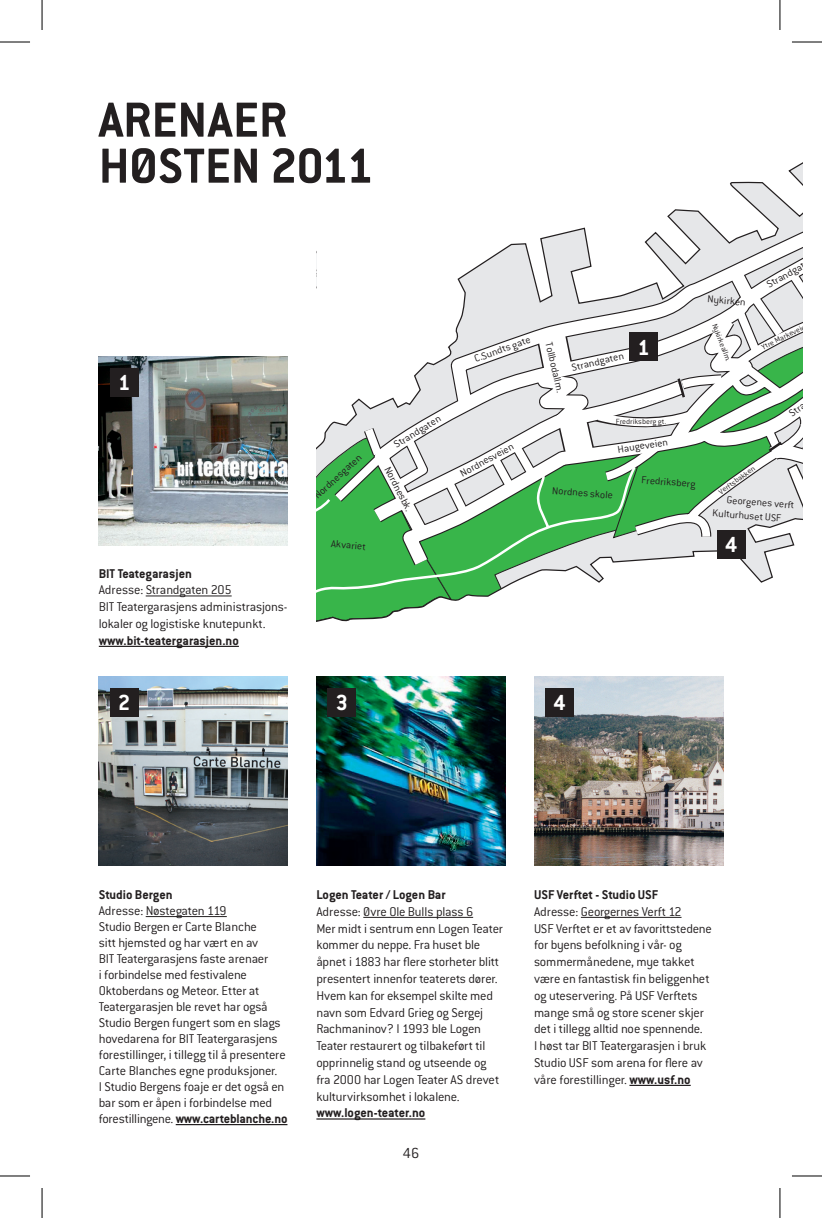
<style>
.page{position:relative;width:822px;height:1218px;background:#fff}
.page>*{position:absolute;margin:0;border:0;box-sizing:border-box;transform-origin:0 0}
.t1{font:700 54px/46px "Conduit ITC Pro";color:#231f20}
.t2{font:700 24px "Conduit ITC Pro";color:#fff}
.t3{font:300 16px "Conduit ITC Pro";color:#231f20}
.t4{font:300 14px/16.8px "Conduit ITC Pro";letter-spacing:-.015em;color:#231f20}
.t5{font:700 14px "Conduit ITC Pro";color:#231f20}
.t6{font:300 11px/14.2px "Conduit ITC Pro";color:#231f20}
.t7{font:300 8.2px "Conduit ITC Pro";color:#231f20}
.s1{font-weight:700}
</style>
<div class="page">
<svg style="left:441px;top:454px;width:354px;height:119px"></svg>
<svg style="left:316px;top:162px;width:486px;height:292px"></svg>
<svg style="left:613px;top:183px;width:189px;height:355px"></svg>
<svg style="left:316px;top:464px;width:321px;height:148px"></svg>
<svg style="left:316px;top:162px;width:480px;height:167px"></svg>
<hr style="left:580px;top:917px;width:101px;height:1px;background:#231f20">
<hr style="left:629px;top:1085px;width:61px;height:1px;background:#231f20">
<hr style="left:363px;top:917px;width:110px;height:1px;background:#231f20">
<hr style="left:316px;top:1118px;width:109px;height:1px;background:#231f20">
<hr style="left:146px;top:916px;width:81px;height:1px;background:#231f20">
<hr style="left:176px;top:1124px;width:111px;height:1px;background:#231f20">
<img style="left:99px;top:677px;width:189px;height:188px">
<img style="left:99px;top:357px;width:189px;height:189px">
<img style="left:534px;top:676px;width:188px;height:189px">
<img style="left:316px;top:676px;width:189px;height:189px">
<div style="left:110px;top:688px;width:28px;height:28px;background:#231f20"></div>
<div style="left:110px;top:368px;width:28px;height:28px;background:#231f20"></div>
<div style="left:327px;top:688px;width:29px;height:28px;background:#231f20"></div>
<div style="left:545px;top:688px;width:28px;height:28px;background:#231f20"></div>
<div style="left:629px;top:333px;width:28px;height:28px;background:#231f20"></div>
<div style="left:716px;top:530px;width:28px;height:29px;background:#231f20"></div>
<hr style="left:146px;top:596px;width:85px;height:1px;background:#231f20">
<hr style="left:99px;top:646px;width:140px;height:1px;background:#231f20">
<hr style="left:0;top:42px;width:30px;height:1px;background:#000">
<hr style="left:791px;top:42px;width:30px;height:1px;background:#000">
<hr style="left:0;top:1176px;width:30px;height:1px;background:#000">
<hr style="left:791px;top:1176px;width:30px;height:1px;background:#000">
<hr style="left:42px;top:0;width:1px;height:30px;background:#000">
<hr style="left:42px;top:1188px;width:1px;height:30px;background:#000">
<hr style="left:779px;top:0;width:1px;height:30px;background:#000">
<hr style="left:779px;top:1188px;width:1px;height:30px;background:#000">
<h1 class="t1" style="left:99px;top:96px;width:276px">ARENAER<br>HØSTEN 2011</h1>
<h2 class="t2" style="left:118px;top:369px;width:14px">1</h2>
<p class="t5" style="left:99px;top:565px;width:95px">BIT Teategarasjen</p>
<p class="t4" style="left:99px;top:582px;width:190px">Adresse: Strandgaten 205<br>BIT Teatergarasjens administrasjons&shy;lokaler og logistiske knutepunkt.</p>
<p class="t5" style="left:99px;top:632px;width:141px">www.bit-teatergarasjen.no</p>
<h2 class="t2" style="left:118px;top:689px;width:14px">2</h2>
<p class="t6" style="left:391px;top:439px;width:55px;rotate:-32deg">Strandgaten</p>
<p class="t6" style="left:310px;top:492px;width:62px;rotate:-43deg">Nordnesgaten</p>
<p class="t6" style="left:393px;top:464px;width:50px;rotate:63deg">Nordnesbk.</p>
<p class="t6" style="left:331px;top:537px;width:36px;rotate:5deg">Akvariet</p>
<p class="t6" style="left:472px;top:352px;width:60px;rotate:-19deg">C.Sundts gate</p>
<p class="t6" style="left:555px;top:341px;width:53px;rotate:77deg">Tollbodallm.</p>
<p class="t6" style="left:570px;top:361px;width:55px;rotate:-13deg">Strandgaten</p>
<h2 class="t2" style="left:637px;top:333px;width:14px">1</h2>
<p class="t7" style="left:615px;top:416px;width:52px;rotate:1deg">Fredriksberg gt.</p>
<p class="t6" style="left:457px;top:468px;width:61px;rotate:-29deg">Nordnesveien</p>
<p class="t6" style="left:616px;top:442px;width:52px;rotate:-9deg">Haugeveien</p>
<p class="t6" style="left:552px;top:483px;width:62px;rotate:5deg">Nordnes skole</p>
<p class="t6" style="left:641px;top:473px;width:56px;rotate:4deg">Fredriksberg</p>
<p class="t6" style="left:763px;top:279px;width:55px;rotate:-30deg">Strandgaten</p>
<p class="t6" style="left:707px;top:292px;width:40px;rotate:5deg">Nykirken</p>
<p class="t7" style="left:718px;top:322px;width:42px;rotate:69deg">Nykirkeallm.</p>
<p class="t7" style="left:759px;top:343px;width:53px;rotate:-26deg">Ytre Markeveien</p>
<p class="t6" style="left:785px;top:408px;width:40px;rotate:-36deg">Strangeh</p>
<p class="t7" style="left:716px;top:489px;width:44px;rotate:-36deg">Verftsbakken</p>
<p class="t6" style="left:713px;top:492px;width:82px;text-indent:13px;rotate:4deg">Georgenes verft<br>Kulturhuset USF</p>
<h2 class="t2" style="left:724px;top:531px;width:14px">4</h2>
<h2 class="t2" style="left:335px;top:689px;width:14px">3</h2>
<h2 class="t2" style="left:553px;top:689px;width:14px">4</h2>
<p class="t5" style="left:99px;top:886px;width:75px">Studio Bergen</p>
<p class="t4" style="left:99px;top:903px;width:190px;line-height:16px">Adresse: Nøstegaten 119<br>Studio Bergen er Carte Blanche<br>sitt hjemsted og har vært en av<br>BIT Teatergarasjens faste arenaer<br>i forbindelse med festivalene Oktoberdans og Meteor. Etter at Teatergarasjen ble revet har også Studio Bergen fungert som en slags hovedarena for BIT Teatergarasjens forestillinger, i tillegg til å presentere Carte Blanches egne produksjoner.<br>I Studio Bergens foaje er det også en bar som er åpen i forbindelse med forestillingene. <span class="s1">www.carteblanche.no</span></p>
<p class="t5" style="left:316px;top:886px;width:131px">Logen Teater / Logen Bar</p>
<p class="t4" style="left:316px;top:903px;width:188px">Adresse: Øvre Ole Bulls plass 6<br>Mer midt i sentrum enn Logen Teater kommer du neppe. Fra huset ble åpnet i 1883 har flere storheter blitt presentert innenfor teaterets dører.<br>Hvem kan for eksempel skilte med navn som Edvard Grieg og Sergej Rachmaninov? I 1993 ble Logen Teater restaurert og tilbakeført til opprinnelig stand og utseende og fra 2000 har Logen Teater AS drevet kulturvirksomhet i lokalene.</p>
<p class="t5" style="left:316px;top:1105px;width:110px">www.logen-teater.no</p>
<p class="t3" style="left:402px;top:1144px;width:18px">46</p>
<p class="t5" style="left:533px;top:886px;width:126px">USF Verftet - Studio USF</p>
<p class="t4" style="left:533px;top:903px;width:179px">Adresse: Georgernes Verft 12<br>USF Verftet er et av favorittstedene for byens befolkning i vår- og sommermånedene, mye takket være en fantastisk fin beliggenhet og uteservering. På USF Verftets mange små og store scener skjer det i tillegg alltid noe spennende.<br>I høst tar BIT Teatergarasjen i bruk<br>Studio USF som arena for flere av våre forestillinger. <span class="s1">www.usf.no</span></p>
</div>
